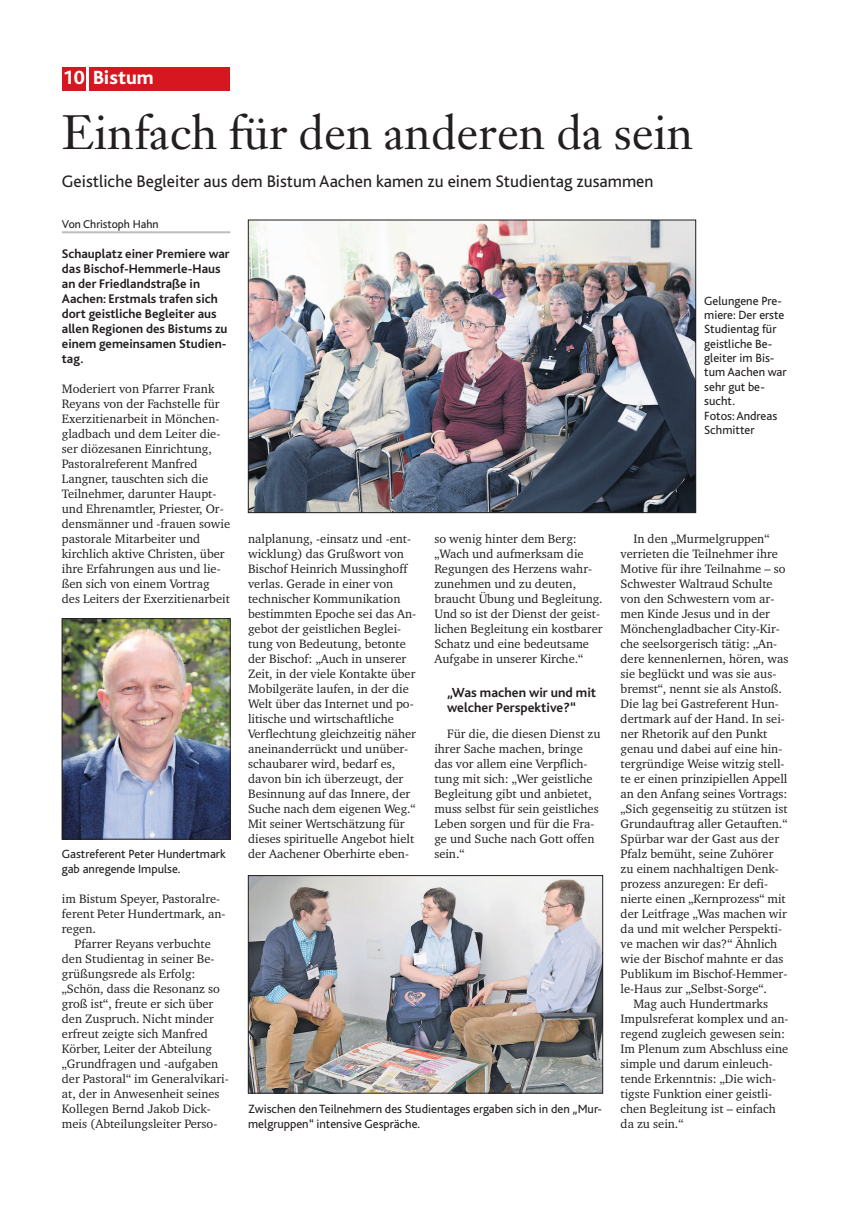
<style>
.page{position:relative;width:851px;height:1205px;background:#fff}
.page>*{position:absolute;margin:0;border:0;box-sizing:border-box;transform-origin:0 0}
.t1{font:47.5px "Janson Text";color:#231f20}
.t2{font:800 20px "Bliss";color:#fff}
.t3{font:17.5px "Bliss";color:#231f20}
.t4{font:700 13.75px/15.6px "Bliss CE";color:#231f20}
.t5{font:700 13.12px/15px "Bliss CE";color:#231f20}
.t6{font:12.5px/15px "Charter BT";color:#231f20}
.t7{font:12.5px/14.4px "Bliss";color:#231f20}
.t8{font:11.88px "Bliss";color:#231f20}
</style>
<div class="page">
<div style="left:89px;top:67px;width:141px;height:23px;background:#d7171f"></div>
<div style="left:62px;top:67px;width:24px;height:23px;background:#d7171f"></div>
<hr style="left:62px;top:231px;width:168px;height:2px;background:#bcbdc0">
<img style="left:250px;top:222px;width:443px;height:289px">
<div style="left:248px;top:220px;width:447px;height:293px;border:1px solid #231f20"></div>
<img style="left:250px;top:877px;width:350px;height:214px">
<div style="left:248px;top:875px;width:354px;height:218px;border:1px solid #231f20"></div>
<img style="left:64px;top:620px;width:164px;height:217px">
<div style="left:62px;top:618px;width:168px;height:221px;border:1px solid #231f20"></div>
<h2 class="t2" style="left:63px;top:69px;width:92px">10 Bistum</h2>
<h1 class="t1" style="left:62px;top:113px;width:632px">Einfach für den anderen da sein</h1>
<h3 class="t3" style="left:62px;top:174px;width:593px">Geistliche Begleiter aus dem Bistum Aachen kamen zu einem Studientag zusammen</h3>
<p class="t8" style="left:62px;top:219px;width:98px">Von Christoph Hahn</p>
<p class="t5" style="left:62px;top:247px;width:169px">Schauplatz einer Premiere war das Bischof-Hemmerle-Haus an der Friedlandstraße in<br>Aachen: Erstmals trafen sich dort geistliche Begleiter aus allen Regionen des Bistums zu einem gemeinsamen Studien&shy;tag.</p>
<p class="t6" style="left:62px;top:382px;width:170px">Moderiert von Pfarrer Frank<br>Reyans von der Fachstelle für<br>Exerzitienarbeit in Mönchen&shy;gladbach und dem Leiter die&shy;ser diözesanen Einrichtung,<br>Pastoralreferent Manfred<br>Langner, tauschten sich die<br>Teilnehmer, darunter Haupt&shy;und Ehrenamtler, Priester, Or&shy;densmänner und -frauen sowie pastorale Mitarbeiter und kirchlich aktive Christen, über ihre Erfahrungen aus und lie&shy;ßen sich von einem Vortrag des Leiters der Exerzitienarbeit</p>
<p class="t6" style="left:248px;top:532px;width:170px">nalplanung, -einsatz und -ent&shy;wicklung) das Grußwort von<br>Bischof Heinrich Mussinghoff verlas. Gerade in einer von technischer Kommunikation bestimmten Epoche sei das An&shy;gebot der geistlichen Beglei&shy;tung von Bedeutung, betonte der Bischof: „Auch in unserer<br>Zeit, in der viele Kontakte über<br>Mobilgeräte laufen, in der die<br>Welt über das Internet und po&shy;litische und wirtschaftliche<br>Verflechtung gleichzeitig näher aneinanderrückt und unüber&shy;schaubarer wird, bedarf es, davon bin ich überzeugt, der<br>Besinnung auf das Innere, der<br>Suche nach dem eigenen Weg.“<br>Mit seiner Wertschätzung für dieses spirituelle Angebot hielt</p>
<p class="t7" style="left:62px;top:848px;width:165px">Gastreferent Peter Hundertmark</p>
<p class="t6" style="left:248px;top:847px;width:162px">der Aachener Oberhirte eben-</p>
<p class="t7" style="left:62px;top:863px;width:120px">gab anregende Impulse.</p>
<p class="t6" style="left:434px;top:532px;width:170px">so wenig hinter dem Berg: „Wach und aufmerksam die<br>Regungen des Herzens wahr&shy;zunehmen und zu deuten, braucht Übung und Begleitung.<br>Und so ist der Dienst der geist&shy;lichen Begleitung ein kostbarer<br>Schatz und eine bedeutsame<br>Aufgabe in unserer Kirche.“</p>
<p class="t4" style="left:447px;top:685px;width:150px">„Was machen wir und mit welcher Perspektive?“</p>
<p class="t6" style="left:434px;top:727px;width:168px;text-indent:13px">Für die, die diesen Dienst zu ihrer Sache machen, bringe das vor allem eine Verpflich&shy;tung mit sich: „Wer geistliche<br>Begleitung gibt und anbietet, muss selbst für sein geistliches<br>Leben sorgen und für die Fra&shy;ge und Suche nach Gott offen sein.“</p>
<p class="t6" style="left:62px;top:892px;width:165px">im Bistum Speyer, Pastoralre&shy;ferent Peter Hundertmark, an&shy;regen.</p>
<p class="t6" style="left:62px;top:937px;width:168px;text-indent:13px">Pfarrer Reyans verbuchte den Studientag in seiner Be&shy;grüßungsrede als Erfolg: „Schön, dass die Resonanz so groß ist“, freute er sich über den Zuspruch. Nicht minder erfreut zeigte sich Manfred<br>Körber, Leiter der Abteilung „Grundfragen und -aufgaben der Pastoral“ im Generalvikari&shy;at, der in Anwesenheit seines<br>Kollegen Bernd Jakob Dick&shy;meis (Abteilungsleiter Perso-</p>
<p class="t7" style="left:248px;top:1102px;width:355px;line-height:15px">Zwischen den Teilnehmern des Studientages ergaben sich in den „Mur&shy;melgruppen“ intensive Gespräche.</p>
<p class="t7" style="left:704px;top:294px;width:84px">Gelungene Pre&shy;miere: Der erste<br>Studientag für geistliche Be&shy;gleiter im Bis&shy;tum Aachen war sehr gut be&shy;sucht.<br>Fotos: Andreas<br>Schmitter</p>
<p class="t6" style="left:633px;top:532px;width:137px">In den „Murmelgruppen“</p>
<p class="t6" style="left:620px;top:547px;width:159px">verrieten die Teilnehmer ihre</p>
<p class="t6" style="left:620px;top:562px;width:166px">Motive für ihre Teilnahme – so</p>
<p class="t6" style="left:620px;top:577px;width:154px">Schwester Waltraud Schulte</p>
<p class="t6" style="left:620px;top:592px;width:155px">von den Schwestern vom ar-</p>
<p class="t6" style="left:620px;top:607px;width:151px">men Kinde Jesus und in der</p>
<p class="t6" style="left:620px;top:622px;width:161px">Mönchengladbacher City-Kir-</p>
<p class="t6" style="left:620px;top:637px;width:158px">che seelsorgerisch tätig: „An-</p>
<p class="t6" style="left:620px;top:652px;width:169px">dere kennenlernen, hören, was</p>
<p class="t6" style="left:620px;top:667px;width:157px">sie beglückt und was sie aus-</p>
<p class="t6" style="left:620px;top:682px;width:163px">bremst“, nennt sie als Anstoß.</p>
<p class="t6" style="left:620px;top:697px;width:160px">Die lag bei Gastreferent Hun-</p>
<p class="t6" style="left:620px;top:712px;width:166px">dertmark auf der Hand. In sei-</p>
<p class="t6" style="left:620px;top:727px;width:148px">ner Rhetorik auf den Punkt</p>
<p class="t6" style="left:620px;top:742px;width:163px">genau und dabei auf eine hin-</p>
<p class="t6" style="left:620px;top:757px;width:165px">tergründige Weise witzig stell-</p>
<p class="t6" style="left:620px;top:772px;width:168px">te er einen prinzipiellen Appell</p>
<p class="t6" style="left:620px;top:787px;width:168px">an den Anfang seines Vortrags:</p>
<p class="t6" style="left:620px;top:802px;width:168px">„Sich gegenseitig zu stützen ist</p>
<p class="t6" style="left:620px;top:817px;width:168px">Grundauftrag aller Getauften.“</p>
<p class="t6" style="left:620px;top:832px;width:160px">Spürbar war der Gast aus der</p>
<p class="t6" style="left:620px;top:847px;width:154px">Pfalz bemüht, seine Zuhörer</p>
<p class="t6" style="left:620px;top:862px;width:160px">zu einem nachhaltigen Denk-</p>
<p class="t6" style="left:620px;top:877px;width:149px">prozess anzuregen: Er defi-</p>
<p class="t6" style="left:620px;top:892px;width:166px">nierte einen „Kernprozess“ mit</p>
<p class="t6" style="left:620px;top:907px;width:168px">der Leitfrage „Was machen wir</p>
<p class="t6" style="left:620px;top:922px;width:163px">da und mit welcher Perspekti-</p>
<p class="t6" style="left:620px;top:937px;width:158px">ve machen wir das?“ Ähnlich</p>
<p class="t6" style="left:620px;top:952px;width:164px">wie der Bischof mahnte er das</p>
<p class="t6" style="left:620px;top:967px;width:168px">Publikum im Bischof-Hemmer-</p>
<p class="t6" style="left:620px;top:982px;width:148px">le-Haus zur „Selbst-Sorge“.</p>
<p class="t6" style="left:633px;top:997px;width:136px">Mag auch Hundertmarks</p>
<p class="t6" style="left:620px;top:1012px;width:169px">Impulsreferat komplex und an-</p>
<p class="t6" style="left:620px;top:1027px;width:166px">regend zugleich gewesen sein:</p>
<p class="t6" style="left:620px;top:1042px;width:169px">Im Plenum zum Abschluss eine</p>
<p class="t6" style="left:620px;top:1057px;width:153px">simple und darum einleuch-</p>
<p class="t6" style="left:620px;top:1072px;width:157px">tende Erkenntnis: „Die wich-</p>
<p class="t6" style="left:620px;top:1087px;width:153px">tigste Funktion einer geistli-</p>
<p class="t6" style="left:620px;top:1102px;width:157px">chen Begleitung ist – einfach</p>
<p class="t6" style="left:620px;top:1117px;width:64px">da zu sein.“</p>
</div>
